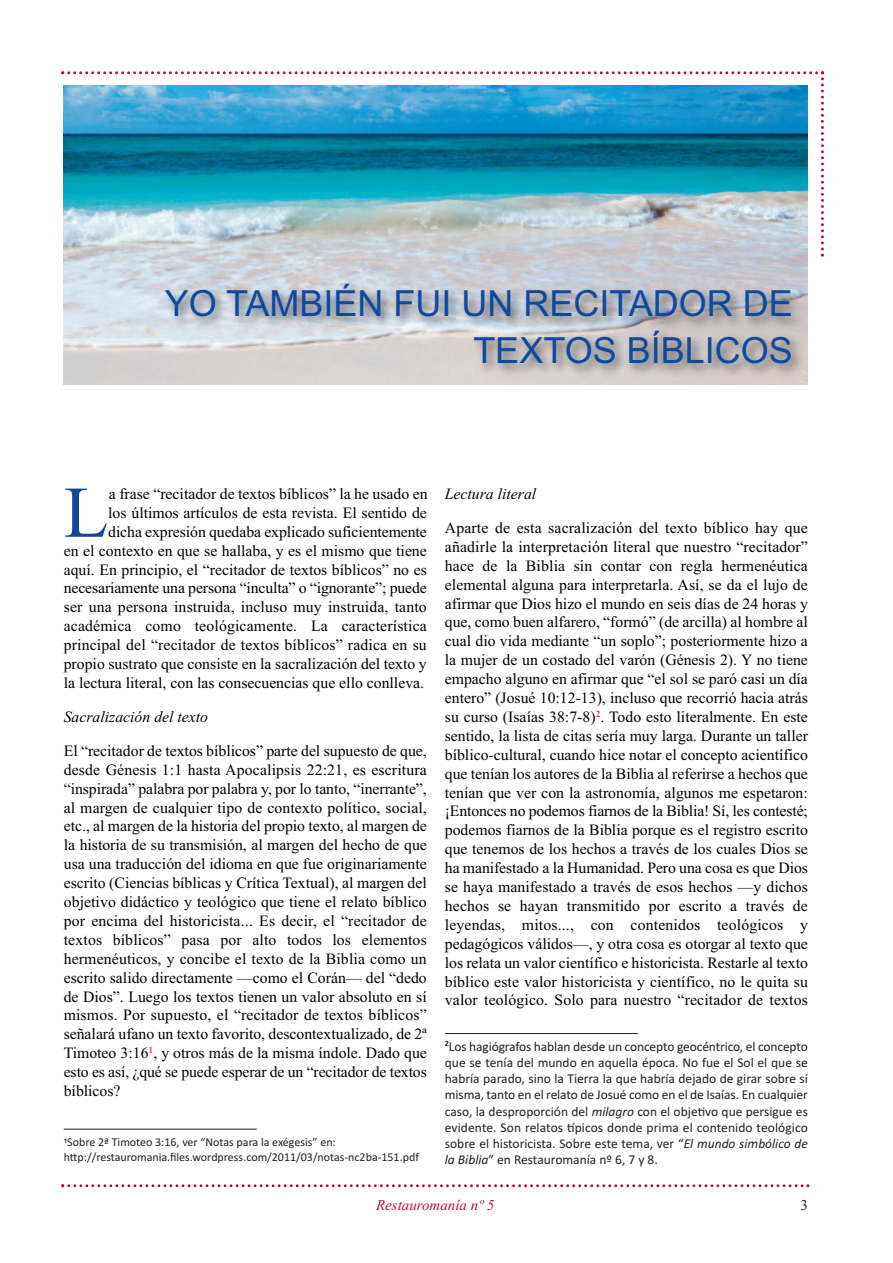
<style>
.page{position:relative;width:893px;height:1263px;background:#fff}
.page>*{position:absolute;margin:0;border:0;box-sizing:border-box;transform-origin:0 0}
.t1{font:72.75px "Times New Roman";color:#0f499d}
.t2{font:36px/46.5px "Arial";color:#0f499d;text-align:right}
.t3{font:15.75px/18.9px "Times New Roman";color:#000;text-align:justify}
.t4{font:italic 15.75px "Times New Roman";color:#000}
.t5{font:italic 15px "Times New Roman";color:#b90f36}
.t6{font:15px "Times New Roman";color:#231f20}
.t7{font:13.5px/16.2px "Calibri";color:#231f20;text-align:justify}
.t8{font:12px/14.4px "Calibri";color:#231f20}
.s1{font-style:italic}
</style>
<div class="page">
<svg style="left:61px;top:1184px;width:748px;height:3px"></svg>
<svg style="left:61px;top:71px;width:763px;height:186px"></svg>
<img style="left:64px;top:85px;width:743px;height:185px">
<img style="left:64px;top:270px;width:744px;height:114px">
<hr style="left:64px;top:1129px;width:193px;height:1px;background:#231f20">
<hr style="left:445px;top:1033px;width:193px;height:1px;background:#231f20">
<h2 class="t2" style="left:165px;top:280px;width:630px">YO TAMBIÉN FUI UN RECITADOR DE<br>TEXTOS BÍBLICOS</h2>
<p class="t3" style="left:64px;top:484px;width:365px;text-align:right">a frase “recitador de textos bíblicos” la he usado en<br>los últimos artículos de esta revista. El sentido de<br>dicha expresión quedaba explicado suficientemente<br>en el contexto en que se hallaba, y es el mismo que tiene aquí. En principio, el “recitador de textos bíblicos” no es necesariamente una persona “inculta” o “ignorante”; puede ser una persona instruida, incluso muy instruida, tanto académica como teológicamente. La característica principal del “recitador de textos bíblicos” radica en su propio sustrato que consiste en la sacralización del texto y la lectura literal, con las consecuencias que ello conlleva.</p>
<p class="t4" style="left:64px;top:707px;width:146px">Sacralización del texto</p>
<p class="t3" style="left:64px;top:741px;width:365px">El “recitador de textos bíblicos” parte del supuesto de que, desde Génesis 1:1 hasta Apocalipsis 22:21, es escritura “inspirada” palabra por palabra y, por lo tanto, “inerrante”, al margen de cualquier tipo de contexto político, social, etc., al margen de la historia del propio texto, al margen de la historia de su transmisión, al margen del hecho de que usa una traducción del idioma en que fue originariamente escrito (Ciencias bíblicas y Crítica Textual), al margen del objetivo didáctico y teológico que tiene el relato bíblico por encima del historicista... Es decir, el “recitador de textos bíblicos” pasa por alto todos los elementos hermenéuticos, y concibe el texto de la Biblia como un escrito salido directamente —como el Corán— del “dedo de Dios”. Luego los textos tienen un valor absoluto en sí mismos. Por supuesto, el “recitador de textos bíblicos” señalará ufano un texto favorito, descontextualizado, de 2ª Timoteo 3:16<sup>1</sup>, y otros más de la misma índole. Dado que esto es así, ¿qué se puede esperar de un “recitador de textos bíblicos?</p>
<h1 class="t1" style="left:64px;top:469px;width:46px">L</h1>
<p class="t8" style="left:64px;top:1135px;width:357px"><sup>1</sup>Sobre 2ª Timoteo 3:16, ver “Notas para la exégesis” en: http://restauromania.files.wordpress.com/2011/03/notas-nc2ba-151.pdf</p>
<p class="t4" style="left:445px;top:484px;width:93px">Lectura literal</p>
<p class="t3" style="left:445px;top:518px;width:365px">Aparte de esta sacralización del texto bíblico hay que añadirle la interpretación literal que nuestro “recitador” hace de la Biblia sin contar con regla hermenéutica elemental alguna para interpretarla. Así, se da el lujo de afirmar que Dios hizo el mundo en seis días de 24 horas y que, como buen alfarero, “formó” (de arcilla) al hombre al cual dio vida mediante “un soplo”; posteriormente hizo a la mujer de un costado del varón (Génesis 2). Y no tiene empacho alguno en afirmar que “el sol se paró casi un día entero” (Josué 10:12-13), incluso que recorrió hacia atrás su curso (Isaías 38:7-8)<sup>2</sup>. Todo esto literalmente. En este sentido, la lista de citas sería muy larga. Durante un taller bíblico-cultural, cuando hice notar el concepto acientífico que tenían los autores de la Biblia al referirse a hechos que tenían que ver con la astronomía, algunos me espetaron: ¡Entonces no podemos fiarnos de la Biblia! Sí, les contesté; podemos fiarnos de la Biblia porque es el registro escrito que tenemos de los hechos a través de los cuales Dios se ha manifestado a la Humanidad. Pero una cosa es que Dios se haya manifestado a través de esos hechos —y dichos hechos se hayan transmitido por escrito a través de leyendas, mitos..., con contenidos teológicos y pedagógicos válidos—, y otra cosa es otorgar al texto que los relata un valor científico e historicista. Restarle al texto bíblico este valor historicista y científico, no le quita su valor teológico. Solo para nuestro “recitador de textos</p>
<p class="t7" style="left:445px;top:1038px;width:365px"><sup>2</sup>Los hagiógrafos hablan desde un concepto geocéntrico, el concepto que se tenía del mundo en aquella época. No fue el Sol el que se habría parado, sino la Tierra la que habría dejado de girar sobre sí misma, tanto en el relato de Josué como en el de Isaías. En cualquier caso, la desproporción del <span class="s1">milagro</span> con el objetivo que persigue es evidente. Son relatos típicos donde prima el contenido teológico sobre el historicista. Sobre este tema, ver “<span class="s1">El mundo simbólico de la Biblia</span>” en Restauromanía nº 6, 7 y 8.</p>
<p class="t5" style="left:376px;top:1196px;width:120px">Restauromanía nº 5</p>
<p class="t6" style="left:800px;top:1196px;width:9px">3</p>
</div>
